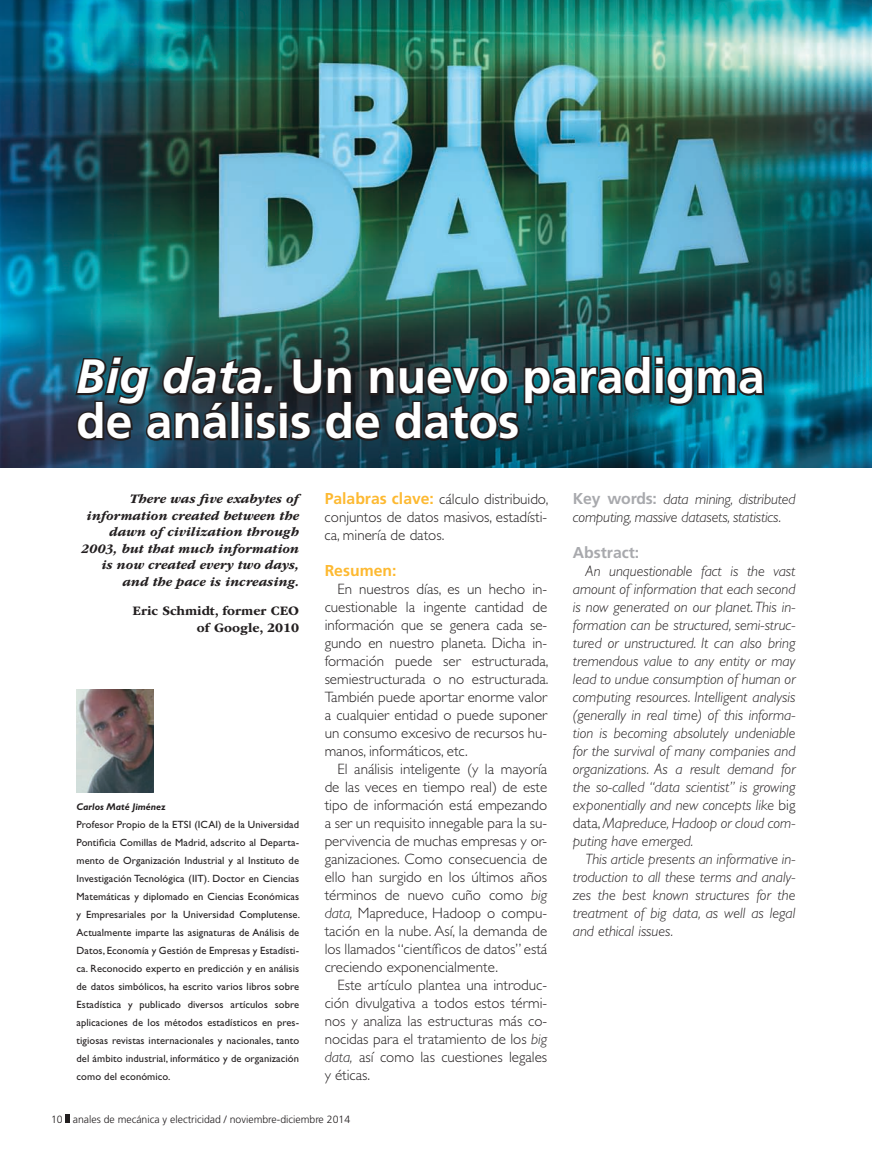
<style>
.page{position:relative;width:872px;height:1149px;background:#fff}
.page>*{position:absolute;margin:0;border:0;box-sizing:border-box;transform-origin:0 0}
.t1{font:700 48px/45px "Frutiger LT Std";color:#fff}
.t2{font:700 15.75px "Frutiger LT Std";color:#a8a9ad}
.t3{font:700 15.75px "Frutiger LT Std";color:#fdb931}
.t4{font:300 15px/18px "Gill Sans Std";color:#231f20;text-align:justify}
.t5{font:italic 300 15px/18px "Gill Sans Std";color:#231f20;text-align:justify}
.t6{font:italic 700 13.5px/16.5px "ITC Garamond Std";color:#231f20;text-align:right}
.t7{font:700 13.5px/16.5px "ITC Garamond Std";color:#231f20;text-align:right}
.t8{font:10.5px/18px "Gill Sans Std";letter-spacing:.01em;color:#231f20;text-align:justify}
.t9{font:300 10.5px "Frutiger LT Std";color:#231f20}
.t10{font:italic 700 9.75px "Gill Sans Std";color:#231f20}
.s1{font-style:italic}
.s2{font-family:"Frutiger LT Std";font-weight:700;font-size:15.75px;color:#fdb931}
.s3{font-family:"Frutiger LT Std";font-weight:700;font-style:normal;font-size:15.75px;color:#a8a9ad}
.s4{font-style:normal}
</style>
<div class="page">
<svg style="left:66px;top:1114px;width:4px;height:8px"></svg>
<img style="left:76px;top:689px;width:77px;height:102px">
<img style="left:0;top:0;width:872px;height:467px">
<svg style="left:73px;top:353px;width:693px;height:89px;background:#1a434d"></svg>
<h1 class="t1" style="left:76px;top:354px;width:690px"><span class="s1">Big data.</span> Un nuevo paradigma de análisis de datos</h1>
<p class="t6" style="left:81px;top:491px;width:219px">There was five exabytes of information created between the dawn of civilization through<br>2003, but that much information is now created every two days, and the pace is increasing.</p>
<p class="t7" style="left:132px;top:602px;width:168px">Eric Schmidt, former CEO of Google, 2010</p>
<p class="t10" style="left:76px;top:800px;width:91px">Carlos Maté Jiménez</p>
<p class="t8" style="left:76px;top:815px;width:225px">Profesor Propio de la ETSI (ICAI) de la Universidad Pontificia Comillas de Madrid, adscrito al Departa&shy;mento de Organización Industrial y al Instituto de Investigación Tecnológica (IIT). Doctor en Ciencias Matemáticas y diplomado en Ciencias Económicas y Empresariales por la Universidad Complutense.<br>Actualmente imparte las asignaturas de Análisis de Datos, Economía y Gestión de Empresas y Estadísti&shy;ca. Reconocido experto en predicción y en análisis de datos simbólicos, ha escrito varios libros sobre Estadística y publicado diversos artículos sobre aplicaciones de los métodos estadísticos en pres&shy;tigiosas revistas internacionales y nacionales, tanto del ámbito industrial, informático y de organización como del económico.</p>
<p class="t4" style="left:325px;top:489px;width:225px"><span class="s2">Palabras clave:</span> cálculo distribuido, conjuntos de datos masivos, estadísti&shy;ca, minería de datos.</p>
<p class="t3" style="left:325px;top:560px;width:73px">Resumen:</p>
<p class="t4" style="left:325px;top:579px;width:225px;text-indent:13px">En nuestros días, es un hecho in&shy;cuestionable la ingente cantidad de información que se genera cada se&shy;gundo en nuestro planeta. Dicha in&shy;formación puede ser estructurada, semiestructurada o no estructurada.<br>También puede aportar enorme valor a cualquier entidad o puede suponer un consumo excesivo de recursos hu&shy;manos, informáticos, etc.</p>
<p class="t4" style="left:325px;top:759px;width:224px;text-indent:13px">El análisis inteligente (y la mayoría de las veces en tiempo real) de este tipo de información está empezando a ser un requisito innegable para la su&shy;pervivencia de muchas empresas y or&shy;ganizaciones. Como consecuencia de ello han surgido en los últimos años términos de nuevo cuño como <span class="s1">big data,</span> Mapreduce, Hadoop o compu&shy;tación en la nube. Así, la demanda de los llamados “científicos de datos” está creciendo exponencialmente.</p>
<p class="t4" style="left:325px;top:975px;width:224px;text-indent:13px">Este artículo plantea una introduc&shy;ción divulgativa a todos estos térmi&shy;nos y analiza las estructuras más co&shy;nocidas para el tratamiento de los <span class="s1">big data,</span> así como las cuestiones legales y éticas.</p>
<p class="t9" style="left:51px;top:1112px;width:301px">10 anales de mecánica y electricidad / noviembre-diciembre 2014</p>
<p class="t5" style="left:573px;top:489px;width:224px"><span class="s3">Key words:</span> data mining, distributed computing, massive datasets, statistics.</p>
<p class="t2" style="left:573px;top:542px;width:68px">Abstract:</p>
<p class="t5" style="left:573px;top:561px;width:224px;text-indent:13px">An unquestionable fact is the vast amount of information that each second is now generated on our planet. This in&shy;formation can be structured, semi-struc&shy;tured or unstructured. It can also bring tremendous value to any entity or may lead to undue consumption of human or computing resources. Intelligent analysis (generally in real time) of this informa&shy;tion is becoming absolutely undeniable for the survival of many companies and organizations. As a result demand for the so-called “data scientist” is growing exponentially and new concepts like <span class="s4">big data,</span> Mapreduce, Hadoop or cloud com&shy;puting have emerged.</p>
<p class="t5" style="left:573px;top:849px;width:224px;text-indent:13px">This article presents an informative in&shy;troduction to all these terms and analy&shy;zes the best known structures for the treatment of big data, as well as legal and ethical issues.</p>
</div>
